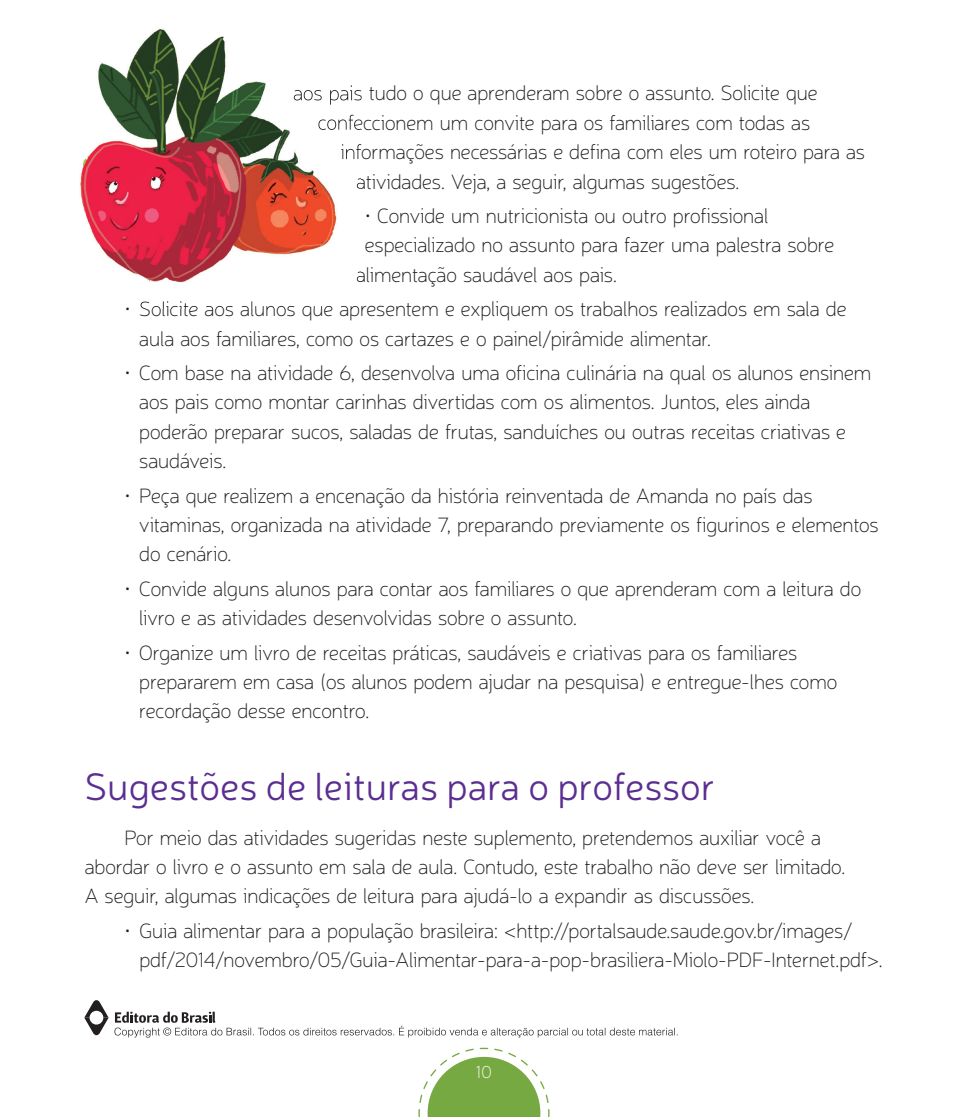
<style>
.page{position:relative;width:968px;height:1117px;background:#fff}
.page>*{position:absolute;margin:0;border:0;box-sizing:border-box;transform-origin:0 0}
.t1{font:300 38.5px "Neris";color:#5b2e91}
.t2{font:100 21px/29.4px "Neris";letter-spacing:-.035em;color:#231f20}
.t3{font:100 17.5px "Neris";color:#fff}
</style>
<div class="page">
<svg style="left:84px;top:1000px;width:593px;height:37px"></svg>
<img style="left:80px;top:29px;width:160px;height:254px">
<img style="left:240px;top:81px;width:117px;height:199px">
<img style="left:294px;top:85px;width:66px;height:20px">
<img style="left:318px;top:115px;width:42px;height:19px">
<img style="left:341px;top:144px;width:19px;height:20px">
<img style="left:357px;top:178px;width:3px;height:11px">
<img style="left:357px;top:271px;width:3px;height:11px">
<img style="left:140px;top:301px;width:219px;height:7px">
<svg style="left:418px;top:1047px;width:132px;height:69px"></svg>
<p class="t2" style="left:293px;top:78px;width:526px">aos pais tudo o que aprenderam sobre o assunto. Solicite que</p>
<p class="t2" style="left:317px;top:107px;width:494px">confeccionem um convite para os familiares com todas as</p>
<p class="t2" style="left:340px;top:137px;width:526px">informações necessárias e defina com eles um roteiro para as</p>
<p class="t2" style="left:356px;top:166px;width:385px">atividades. Veja, a seguir, algumas sugestões.</p>
<p class="t2" style="left:364px;top:200px;width:405px">• Convide um nutricionista ou outro profissional</p>
<p class="t2" style="left:364px;top:230px;width:471px">especializado no assunto para fazer uma palestra sobre</p>
<p class="t2" style="left:356px;top:259px;width:263px">alimentação saudável aos pais.</p>
<p class="t2" style="left:139px;top:293px;width:709px;text-indent:-15px">• Solicite aos alunos que apresentem e expliquem os trabalhos realizados em sala de aula aos familiares, como os cartazes e o painel/pirâmide alimentar.</p>
<p class="t2" style="left:139px;top:357px;width:734px;text-indent:-15px">• Com base na atividade 6, desenvolva uma oficina culinária na qual os alunos ensinem aos pais como montar carinhas divertidas com os alimentos. Juntos, eles ainda poderão preparar sucos, saladas de frutas, sanduíches ou outras receitas criativas e saudáveis.</p>
<p class="t2" style="left:139px;top:480px;width:741px;text-indent:-15px">• Peça que realizem a encenação da história reinventada de Amanda no país das vitaminas, organizada na atividade 7, preparando previamente os figurinos e elementos do cenário.</p>
<p class="t2" style="left:139px;top:573px;width:724px;text-indent:-15px">• Convide alguns alunos para contar aos familiares o que aprenderam com a leitura do livro e as atividades desenvolvidas sobre o assunto.</p>
<p class="t2" style="left:139px;top:637px;width:700px;text-indent:-15px">• Organize um livro de receitas práticas, saudáveis e criativas para os familiares prepararem em casa (os alunos podem ajudar na pesquisa) e entregue-lhes como recordação desse encontro.</p>
<h1 class="t1" style="left:84px;top:762px;width:632px">Sugestões de leituras para o professor</h1>
<p class="t2" style="left:84px;top:822px;width:762px;text-indent:40px">Por meio das atividades sugeridas neste suplemento, pretendemos auxiliar você a abordar o livro e o assunto em sala de aula. Contudo, este trabalho não deve ser limitado.<br>A seguir, algumas indicações de leitura para ajudá-lo a expandir as discussões.</p>
<p class="t2" style="left:139px;top:915px;width:745px;text-indent:-15px">• Guia alimentar para a população brasileira: &lt;http://portalsaude.saude.gov.br/images/ pdf/2014/novembro/05/Guia-Alimentar-para-a-pop-brasiliera-Miolo-PDF-Internet.pdf&gt;.</p>
<p class="t3" style="left:476px;top:1061px;width:18px">10</p>
</div>
